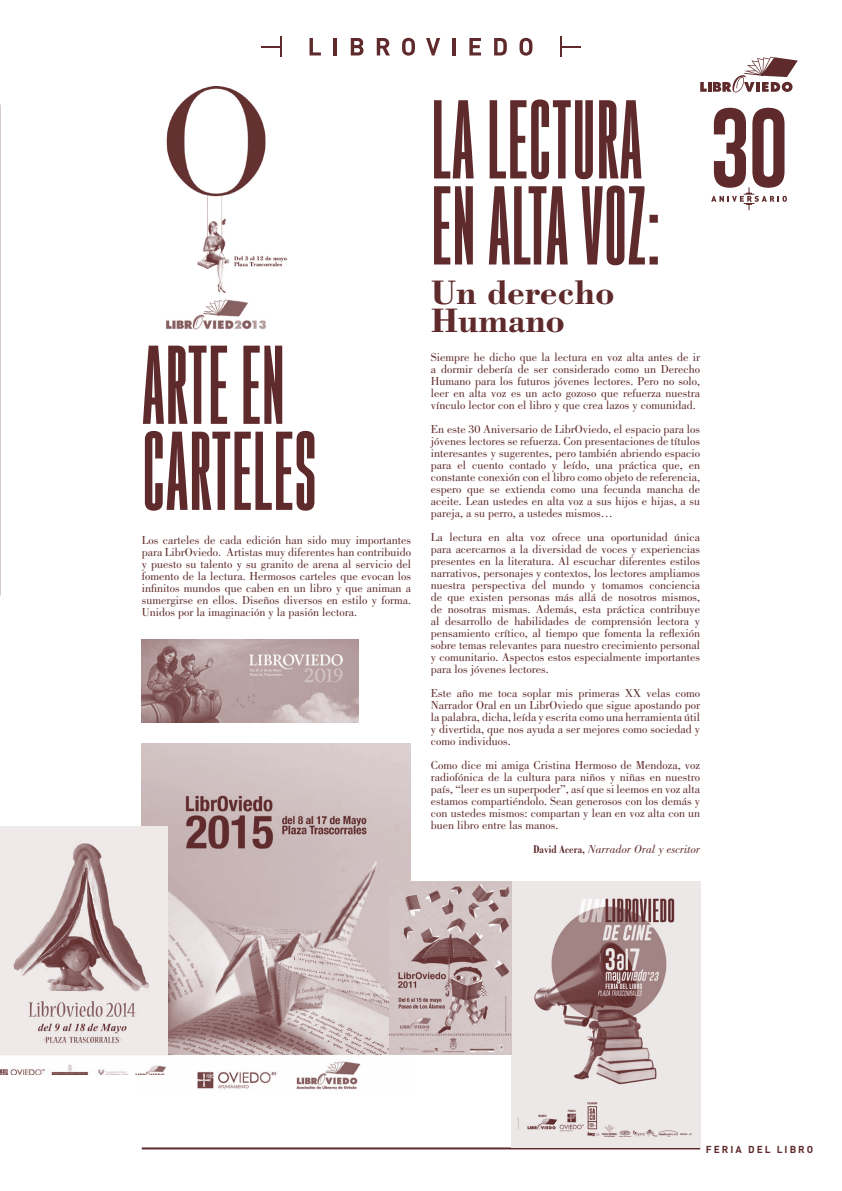
<style>
.page{position:relative;width:842px;height:1191px;background:#fff}
.page>*{position:absolute;margin:0;border:0;box-sizing:border-box;transform-origin:0 0}
.t1{font:700 80px/86px "Gobold High";color:#5f2a2b}
.t2{font:700 36px/28px "Bodoni BT";color:#5f2a2b}
.t3{font:12px/12px "Bodoni";color:#5f2a2b;text-align:justify}
.t4{font:italic 12px "Bodoni";color:#5f2a2b}
.t5{font:700 10px "DIN";letter-spacing:.2em;color:#5f2a2b}
.s1{font-weight:700;font-style:normal;font-stretch:condensed}
</style>
<div class="page">
<hr style="left:142px;top:1147px;width:558px;height:2px;background:#5f2a2b">
<svg style="left:309px;top:38px;width:12px;height:17px"></svg>
<hr style="left:333px;top:38px;width:4px;height:17px;background:#5f2a2b">
<svg style="left:351px;top:38px;width:12px;height:17px"></svg>
<svg style="left:377px;top:38px;width:13px;height:17px"></svg>
<svg style="left:402px;top:38px;width:13px;height:18px"></svg>
<svg style="left:426px;top:38px;width:14px;height:17px"></svg>
<hr style="left:452px;top:38px;width:3px;height:17px;background:#5f2a2b">
<svg style="left:469px;top:38px;width:12px;height:17px"></svg>
<svg style="left:494px;top:38px;width:13px;height:17px"></svg>
<svg style="left:519px;top:38px;width:13px;height:18px"></svg>
<svg style="left:261px;top:36px;width:21px;height:21px"></svg>
<svg style="left:560px;top:36px;width:21px;height:21px"></svg>
<img style="left:512px;top:881px;width:188px;height:266px">
<img style="left:142px;top:744px;width:269px;height:346px">
<img style="left:389px;top:881px;width:122px;height:173px">
<img style="left:0;top:826px;width:167px;height:248px">
<img style="left:166px;top:87px;width:121px;height:243px">
<img style="left:142px;top:639px;width:217px;height:83px">
<svg style="left:700px;top:57px;width:98px;height:36px"></svg>
<svg style="left:711px;top:108px;width:76px;height:102px"></svg>
<h1 class="t1" style="left:431px;top:98px;width:232px">LA LECTURA<br>EN ALTA VOZ:</h1>
<h2 class="t2" style="left:431px;top:277px;width:185px">Un derecho<br>Humano</h2>
<h1 class="t1" style="left:142px;top:343px;width:177px">ARTE EN<br>CARTELES</h1>
<p class="t3" style="left:431px;top:351px;width:271px">Siempre he dicho que la lectura en voz alta antes de ir a dormir debería de ser considerado como un Derecho Humano para los futuros jóvenes lectores. Pero no solo, leer en alta voz es un acto gozoso que refuerza nuestra vínculo lector con el libro y que crea lazos y comunidad.</p>
<p class="t3" style="left:431px;top:423px;width:271px">En este 30 Aniversario de LibrOviedo, el espacio para los jóvenes lectores se refuerza. Con presentaciones de títulos interesantes y sugerentes, pero también abriendo espacio para el cuento contado y leído, una práctica que, en constante conexión con el libro como objeto de referencia, espero que se extienda como una fecunda mancha de aceite. Lean ustedes en alta voz a sus hijos e hijas, a su pareja, a su perro, a ustedes mismos…</p>
<p class="t3" style="left:431px;top:531px;width:271px">La lectura en alta voz ofrece una oportunidad única para acercarnos a la diversidad de voces y experiencias presentes en la literatura. Al escuchar diferentes estilos narrativos, personajes y contextos, los lectores ampliamos nuestra perspectiva del mundo y tomamos conciencia de que existen personas más allá de nosotros mismos, de nosotras mismas. Además, esta práctica contribuye al desarrollo de habilidades de comprensión lectora y pensamiento crítico, al tiempo que fomenta la reflexión sobre temas relevantes para nuestro crecimiento personal y comunitario. Aspectos estos especialmente importantes para los jóvenes lectores.</p>
<p class="t3" style="left:431px;top:687px;width:271px">Este año me toca soplar mis primeras XX velas como Narrador Oral en un LibrOviedo que sigue apostando por la palabra, dicha, leída y escrita como una herramienta útil y divertida, que nos ayuda a ser mejores como sociedad y como individuos.</p>
<p class="t3" style="left:431px;top:759px;width:271px">Como dice mi amiga Cristina Hermoso de Mendoza, voz radiofónica de la cultura para niños y niñas en nuestro país, “leer es un superpoder”, así que si leemos en voz alta estamos compartiéndolo. Sean generosos con los demás y con ustedes mismos: compartan y lean en voz alta con un buen libro entre las manos.</p>
<p class="t4" style="left:534px;top:842px;width:168px"><span class="s1">David Acera,</span> Narrador Oral y escritor</p>
<p class="t3" style="left:142px;top:534px;width:271px">Los carteles de cada edición han sido muy importantes para LibrOviedo. Artistas muy diferentes han contribuido y puesto su talento y su granito de arena al servicio del fomento de la lectura. Hermosos carteles que evocan los infinitos mundos que caben en un libro y que animan a sumergirse en ellos. Diseños diversos en estilo y forma.<br>Unidos por la imaginación y la pasión lectora.</p>
<p class="t5" style="left:706px;top:1142px;width:109px">FERIA DEL LIBRO</p>
</div>
